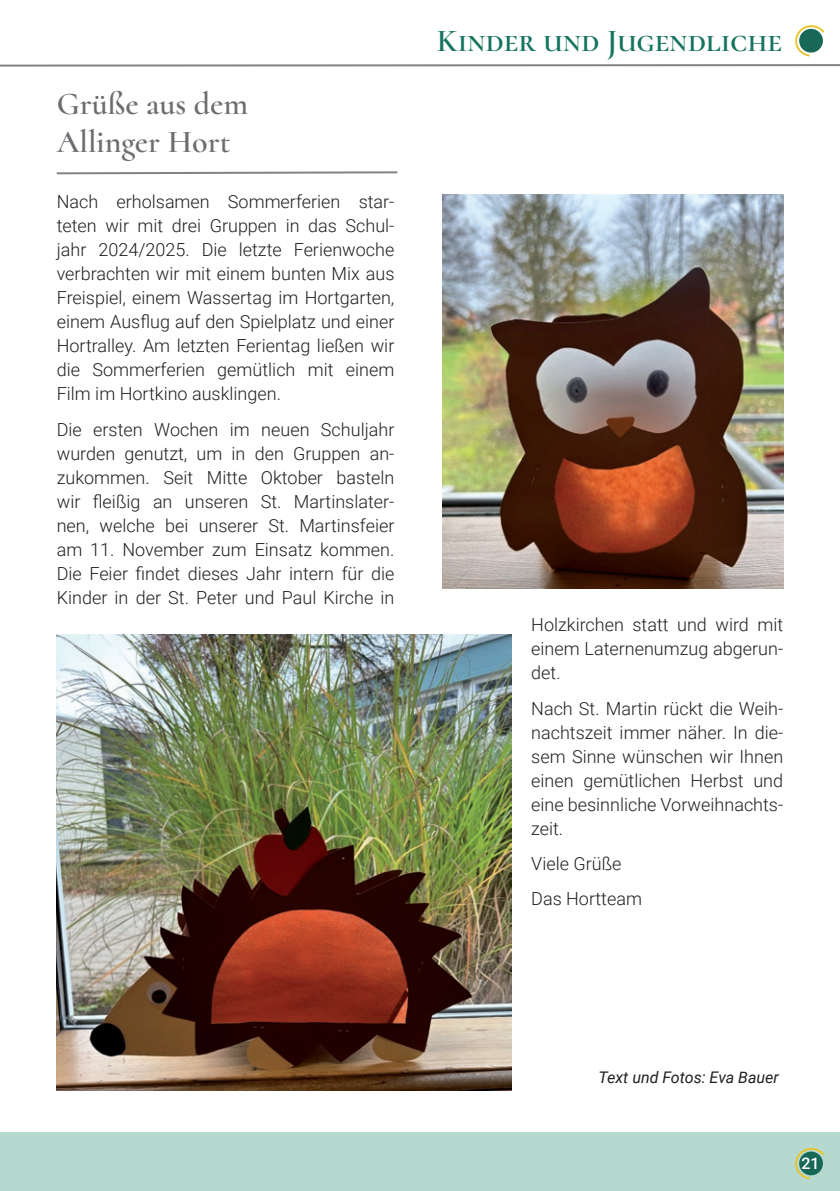
<style>
.page{position:relative;width:840px;height:1191px;background:#fff}
.page>*{position:absolute;margin:0;border:0;box-sizing:border-box;transform-origin:0 0}
.t1{font:32px/38.4px "Cormorant Semi";color:#6c6d70}
.t2{font:32px "Cormorant SC Semi";color:#14735f}
.t3{font:300 18px/24px "Roboto";color:#231f20;text-align:justify}
.t4{font:italic 16px "Roboto";color:#231f20}
.t5{font:500 16px "Roboto";color:#fff}
</style>
<div class="page">
<hr style="left:0;top:64px;width:839px;height:3px;background:#808285">
<div style="left:0;top:1132px;width:839px;height:59px;background:#b6d9cf"></div>
<svg style="left:795px;top:1148px;width:29px;height:32px"></svg>
<div style="left:798px;top:1151px;width:24px;height:24px;background:#186857;border-radius:50%"></div>
<svg style="left:795px;top:25px;width:29px;height:32px"></svg>
<div style="left:798px;top:29px;width:24px;height:24px;background:#186857;border-radius:50%"></div>
<svg style="left:57px;top:171px;width:340px;height:3px"></svg>
<img style="left:57px;top:634px;width:454px;height:456px">
<img style="left:442px;top:195px;width:340px;height:393px">
<h1 class="t1" style="left:57px;top:84px;width:193px">Grüße aus dem<br>Allinger Hort</h1>
<p class="t3" style="left:57px;top:189px;width:339px">Nach erholsamen Sommerferien star&shy;teten wir mit drei Gruppen in das Schul&shy;jahr 2024/2025. Die letzte Ferienwoche verbrachten wir mit einem bunten Mix aus Freispiel, einem Wassertag im Hortgarten, einem Ausflug auf den Spielplatz und einer Hortralley. Am letzten Ferientag ließen wir die Sommerferien gemütlich mit einem Film im Hortkino ausklingen.</p>
<p class="t3" style="left:57px;top:416px;width:339px">Die ersten Wochen im neuen Schuljahr wurden genutzt, um in den Gruppen an&shy;zukommen. Seit Mitte Oktober basteln wir fleißig an unseren St. Martinslater&shy;nen, welche bei unserer St. Martinsfeier am 11. November zum Einsatz kommen.<br>Die Feier findet dieses Jahr intern für die Kinder in der St. Peter und Paul Kirche in</p>
<h1 class="t2" style="left:436px;top:21px;width:347px">Kinder und Jugendliche</h1>
<p class="t3" style="left:531px;top:612px;width:253px">Holzkirchen statt und wird mit einem Laternenumzug abgerun&shy;det.</p>
<p class="t3" style="left:531px;top:695px;width:253px">Nach St. Martin rückt die Weih&shy;nachtszeit immer näher. In die&shy;sem Sinne wünschen wir Ihnen einen gemütlichen Herbst und eine besinnliche Vorweihnachts&shy;zeit.</p>
<p class="t3" style="left:531px;top:845px;width:112px;line-height:35.4px">Viele Grüße<br>Das Hortteam</p>
<p class="t4" style="left:598px;top:1065px;width:182px">Text und Fotos: Eva Bauer</p>
<p class="t5" style="left:801px;top:1151px;width:20px">21</p>
</div>
